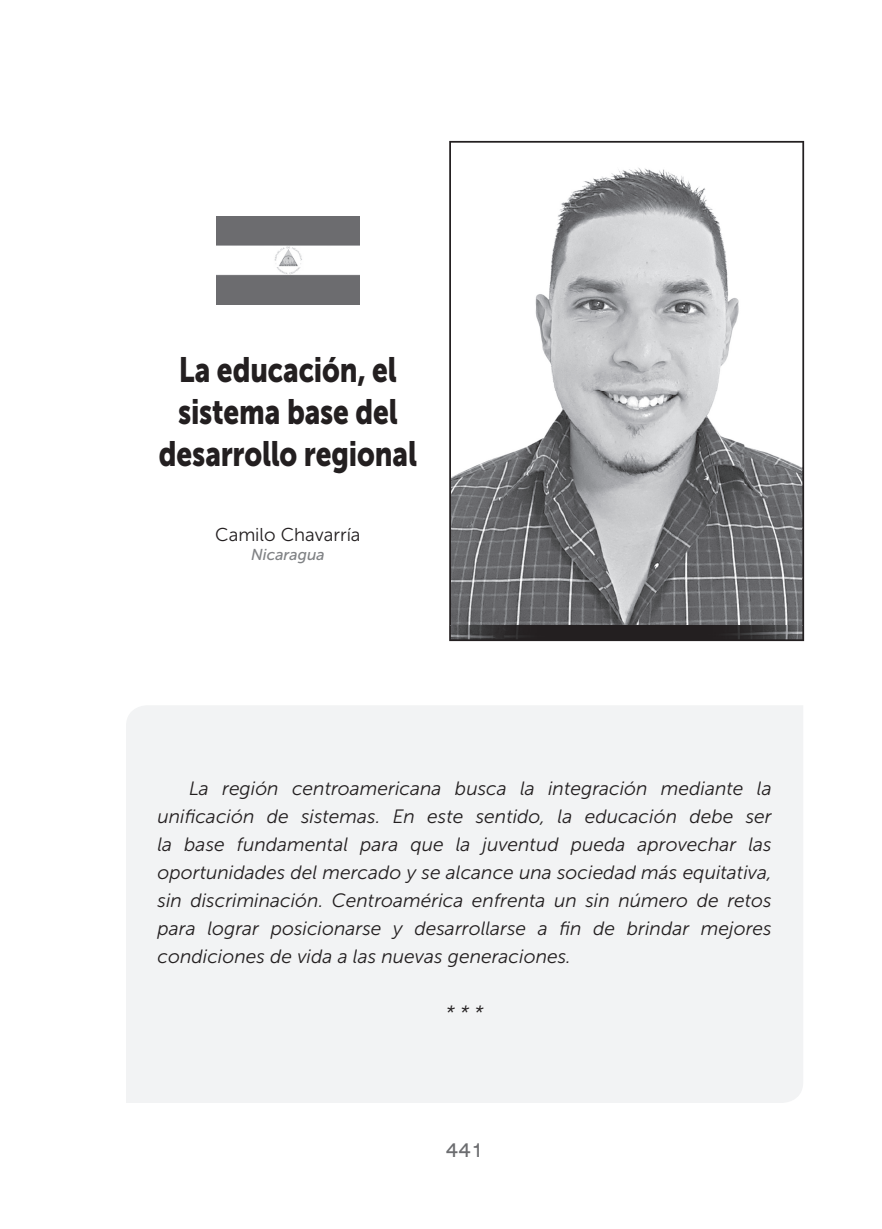
<style>
.page{position:relative;width:882px;height:1229px;background:#fff}
.page>*{position:absolute;margin:0;border:0;box-sizing:border-box;transform-origin:0 0}
.t1{font:35px/42px "Museo Sans 900";letter-spacing:-.005em;color:#231f20;text-align:center;scale:.8 1}
.t2{font:21px "Abadi PL";color:#6c6d70}
.t3{font:italic 19.25px/28px "Museo Sans 300";color:#231f20;text-align:justify}
.t4{font:18.55px "Museo Sans 300";color:#231f20}
.t5{font:italic 15.75px "Museo Sans 500";color:#808285}
</style>
<div class="page">
<img style="left:216px;top:217px;width:144px;height:88px">
<div style="left:126px;top:706px;width:677px;height:396px;background:#f2f3f4"></div>
<svg style="left:449px;top:141px;width:355px;height:500px"></svg>
<img style="left:626px;top:626px;width:177px;height:14px">
<img style="left:450px;top:626px;width:176px;height:14px">
<h1 class="t1" style="left:159px;top:348px;width:324px">La educación, el sistema base del desarrollo regional</h1>
<p class="t4" style="left:215px;top:524px;width:147px">Camilo Chavarría</p>
<p class="t5" style="left:251px;top:546px;width:75px">Nicaragua</p>
<p class="t3" style="left:158px;top:774px;width:616px;text-indent:32px">La región centroamericana busca la integración mediante la unificación de sistemas. En este sentido, la educación debe ser la base fundamental para que la juventud pueda aprovechar las oportunidades del mercado y se alcance una sociedad más equitativa, sin discriminación. Centroamérica enfrenta un sin número de retos para lograr posicionarse y desarrollarse a fin de brindar mejores condiciones de vida a las nuevas generaciones.</p>
<p class="t3" style="left:446px;top:998px;width:39px">* * *</p>
<p class="t2" style="left:446px;top:1138px;width:40px">441</p>
</div>
